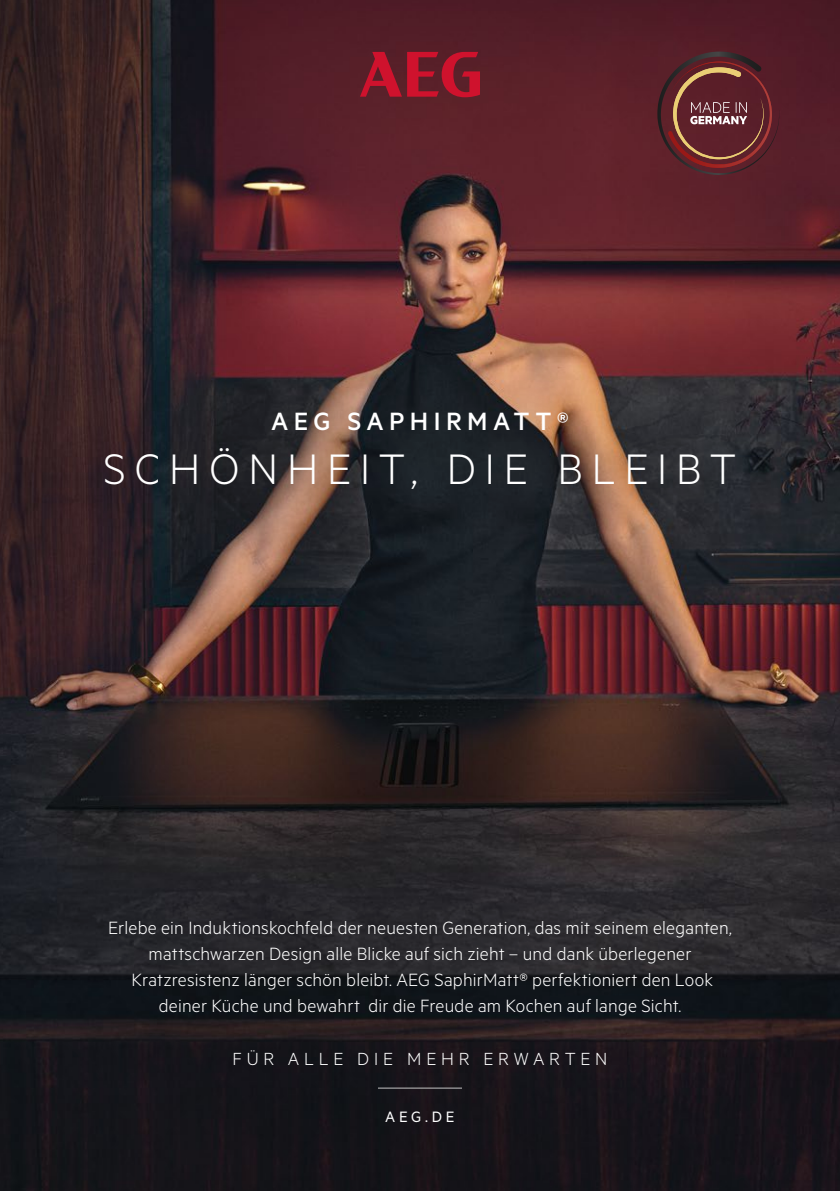
<style>
.page{position:relative;width:840px;height:1191px;background:#fff}
.page>*{position:absolute;margin:0;border:0;box-sizing:border-box;transform-origin:0 0}
.t1{font:300 48px "Metric";letter-spacing:.185em;color:#fff}
.t2{font:500 28.2px "Metric";letter-spacing:.19em;color:#fff}
.t3{font:300 20px/26px "Metric";letter-spacing:.01em;color:#fff;text-align:center}
.t4{font:300 19.8px "Metric";letter-spacing:.24em;color:#fff}
.t5{font:17px "Metric";color:#fff}
</style>
<div class="page">
<img style="left:0;top:0;width:839px;height:1191px">
<svg style="left:657px;top:52px;width:122px;height:123px;background:#662f32"></svg>
<svg style="left:360px;top:52px;width:41px;height:45px;background:#8c192a"></svg>
<svg style="left:407px;top:52px;width:72px;height:45px;background:#95182a"></svg>
<div style="left:62px;top:870px;width:711px;height:246px;background:#1d1d1b;opacity:.75"></div>
<div style="left:352px;top:1075px;width:135px;height:83px;background:#151318"></div>
<div style="left:56px;top:360px;width:722px;height:177px;background:#1d1d1b;opacity:.75"></div>
<h2 class="t2" style="left:271px;top:405px;width:299px">AEG SAPHIRMATT®</h2>
<h1 class="t1" style="left:103px;top:441px;width:634px">SCHÖNHEIT, DIE BLEIBT</h1>
<p class="t3" style="left:108px;top:913px;width:625px">Erlebe ein Induktionskochfeld der neuesten Generation, das mit seinem eleganten, mattschwarzen Design alle Blicke auf sich zieht – und dank überlegener Kratzresistenz länger schön bleibt. AEG SaphirMatt® perfektioniert den Look deiner Küche und bewahrt dir die Freude am Kochen auf lange Sicht.</p>
<p class="t4" style="left:232px;top:1047px;width:376px">FÜR ALLE DIE MEHR ERWARTEN</p>
<p class="t5" style="left:385px;top:1106px;width:71px">AEG.DE</p>
</div>
